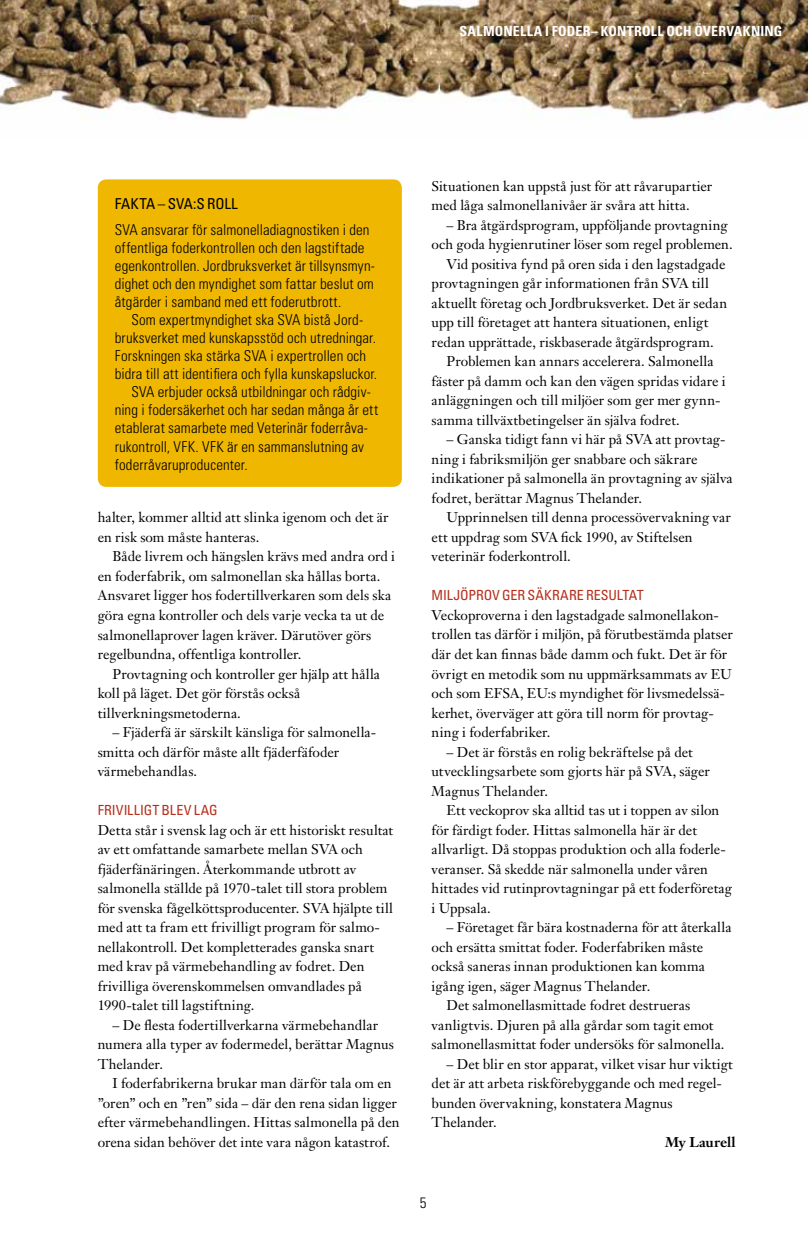
<style>
.page{position:relative;width:808px;height:1234px;background:#fff}
.page>*{position:absolute;margin:0;border:0;box-sizing:border-box;transform-origin:0 0}
.t1{font:300 condensed 15px/18px "Univers LT Std";letter-spacing:.005em;color:#000}
.t2{font:condensed 15px "Univers LT Std";color:#000}
.t3{font:13.95px/19.5px "Janson Text LT Std";color:#000}
.t4{font:condensed 13.95px "Univers LT Std";color:#b52f1c}
.t5{font:700 condensed 13.95px "Univers LT Std";letter-spacing:.01em;color:#fff}
.t6{font:700 13.95px "Janson Text LT Std";color:#000}
</style>
<div class="page">
<div style="left:98px;top:179px;width:304px;height:308px;background:#f0b700;border-radius:9px"></div>
<img style="left:0;top:0;width:808px;height:120px">
<p class="t5" style="left:459px;top:22px;width:324px">SALMONELLA I FODER– KONTROLL OCH ÖVERVAKNING</p>
<p class="t2" style="left:115px;top:194px;width:16px">FAKTA</p>
<p class="t2" style="left:158px;top:194px;width:74px">– SVA:S ROLL</p>
<p class="t1" style="left:115px;top:221px;width:262px">SVA ansvarar för salmonelladiagnostiken i den offentliga foderkontrollen och den lagstiftade egenkontrollen. Jordbruksverket är tillsynsmyn&shy;dighet och den myndighet som fattar beslut om åtgärder i samband med ett foderutbrott.</p>
<p class="t1" style="left:131px;top:311px;width:233px">Som expertmyndighet ska SVA bistå Jord-</p>
<p class="t1" style="left:115px;top:329px;width:263px">bruksverket med kunskapsstöd och utredningar.</p>
<p class="t1" style="left:115px;top:347px;width:253px">Forskningen ska stärka SVA i expertrollen och</p>
<p class="t1" style="left:115px;top:365px;width:264px">bidra till att identifiera och fylla kunskapsluckor.</p>
<p class="t1" style="left:131px;top:383px;width:241px">SVA erbjuder också utbildningar och rådgiv-</p>
<p class="t1" style="left:115px;top:401px;width:265px">ning i fodersäkerhet och har sedan många år ett</p>
<p class="t1" style="left:115px;top:419px;width:255px">etablerat samarbete med Veterinär foderråva-</p>
<p class="t1" style="left:115px;top:437px;width:251px">rukontroll, VFK. VFK är en sammanslutning av</p>
<p class="t1" style="left:115px;top:455px;width:134px">foderråvaruproducenter.</p>
<p class="t3" style="left:98px;top:507px;width:292px">halter, kommer alltid att slinka igenom och det är en risk som måste hanteras.</p>
<p class="t3" style="left:98px;top:546px;width:299px;text-indent:15px">Både livrem och hängslen krävs med andra ord i en foderfabrik, om salmonellan ska hållas borta.<br>Ansvaret ligger hos fodertillverkaren som dels ska göra egna kontroller och dels varje vecka ta ut de salmonellaprover lagen kräver. Därutöver görs regelbundna, offentliga kontroller.</p>
<p class="t3" style="left:98px;top:663px;width:284px;text-indent:15px">Provtagning och kontroller ger hjälp att hålla koll på läget. Det gör förstås också tillverkningsmetoderna.</p>
<p class="t3" style="left:98px;top:722px;width:280px;text-indent:15px">– Fjäderfä är särskilt känsliga för salmonella&shy;smitta och därför måste allt fjäderfäfoder värmebehandlas.</p>
<p class="t4" style="left:98px;top:801px;width:121px">FRIVILLI GT BLEV LAG</p>
<p class="t3" style="left:98px;top:819px;width:297px">Detta står i svensk lag och är ett historiskt resultat av ett omfattande samarbete mellan SVA och fjäderfänäringen. Återkommande utbrott av salmonella ställde på 1970-talet till stora problem för svenska fågelköttsproducenter. SVA hjälpte till med att ta fram ett frivilligt program för salmo&shy;nellakontroll. Det kompletterades ganska snart med krav på värmebehandling av fodret. Den frivilliga överenskommelsen omvandlades på 1990-talet till lagstiftning.</p>
<p class="t3" style="left:98px;top:1014px;width:298px;text-indent:15px">– De flesta fodertillverkarna värmebehandlar numera alla typer av fodermedel, berättar Magnus<br>Thelander.</p>
<p class="t3" style="left:98px;top:1073px;width:303px;text-indent:15px">I foderfabrikerna brukar man därför tala om en ”oren” och en ”ren” sida – där den rena sidan ligger efter värmebehandlingen. Hittas salmonella på den orena sidan behöver det inte vara någon katastrof.</p>
<p class="t3" style="left:432px;top:176px;width:282px">Situationen kan uppstå just för att råvarupartier med låga salmonellanivåer är svåra att hitta.</p>
<p class="t3" style="left:446px;top:215px;width:283px">– Bra åtgärdsprogram, uppföljande provtagning</p>
<p class="t3" style="left:432px;top:234px;width:303px">och goda hygienrutiner löser som regel problemen.</p>
<p class="t3" style="left:446px;top:254px;width:280px">Vid positiva fynd på oren sida i den lagstadgade</p>
<p class="t3" style="left:432px;top:273px;width:279px">provtagningen går informationen från SVA till</p>
<p class="t3" style="left:432px;top:293px;width:297px">aktuellt företag och Jordbruksverket. Det är sedan</p>
<p class="t3" style="left:432px;top:312px;width:278px">upp till företaget att hantera situationen, enligt</p>
<p class="t3" style="left:432px;top:332px;width:283px">redan upprättade, riskbaserade åtgärdsprogram.</p>
<p class="t3" style="left:446px;top:351px;width:269px">Problemen kan annars accelerera. Salmonella</p>
<p class="t3" style="left:432px;top:371px;width:296px">fäster på damm och kan den vägen spridas vidare i</p>
<p class="t3" style="left:432px;top:390px;width:290px">anläggningen och till miljöer som ger mer gynn-</p>
<p class="t3" style="left:432px;top:410px;width:250px">samma tillväxtbetingelser än själva fodret.</p>
<p class="t3" style="left:432px;top:429px;width:303px;text-indent:15px">– Ganska tidigt fann vi här på SVA att provtag&shy;ning i fabriksmiljön ger snabbare och säkrare indikationer på salmonella än provtagning av själva fodret, berättar Magnus Thelander.</p>
<p class="t3" style="left:432px;top:507px;width:301px;text-indent:15px">Upprinnelsen till denna processövervakning var ett uppdrag som SVA fick 1990, av Stiftelsen veterinär foderkontroll.</p>
<p class="t4" style="left:432px;top:586px;width:214px">MILJÖPROV GER SÄKRARE RESULTAT</p>
<p class="t3" style="left:432px;top:605px;width:303px">Veckoproverna i den lagstadgade salmonellakon&shy;trollen tas därför i miljön, på förutbestämda platser där det kan finnas både damm och fukt. Det är för övrigt en metodik som nu uppmärksammats av EU och som EFSA, EU:s myndighet för livsmedelssä&shy;kerhet, överväger att göra till norm för provtag&shy;ning i foderfabriker.</p>
<p class="t3" style="left:432px;top:741px;width:280px;text-indent:15px">– Det är förstås en rolig bekräftelse på det utvecklingsarbete som gjorts här på SVA, säger<br>Magnus Thelander.</p>
<p class="t3" style="left:432px;top:800px;width:302px;text-indent:15px">Ett veckoprov ska alltid tas ut i toppen av silon för färdigt foder. Hittas salmonella här är det allvarligt. Då stoppas produktion och alla foderle&shy;veranser. Så skedde när salmonella under våren hittades vid rutinprovtagningar på ett foderföretag i Uppsala.</p>
<p class="t3" style="left:446px;top:917px;width:286px">– Företaget får bära kostnaderna för att återkalla</p>
<p class="t3" style="left:432px;top:936px;width:273px">och ersätta smittat foder. Foderfabriken måste</p>
<p class="t3" style="left:432px;top:956px;width:275px">också saneras innan produktionen kan komma</p>
<p class="t3" style="left:432px;top:975px;width:220px">igång igen, säger Magnus Thelander.</p>
<p class="t3" style="left:446px;top:995px;width:245px">Det salmonellasmittade fodret destrueras</p>
<p class="t3" style="left:432px;top:1014px;width:283px">vanligtvis. Djuren på alla gårdar som tagit emot</p>
<p class="t3" style="left:432px;top:1034px;width:294px">salmonellasmittat foder undersöks för salmonella.</p>
<p class="t3" style="left:432px;top:1053px;width:303px;text-indent:15px">– Det blir en stor apparat, vilket visar hur viktigt det är att arbeta riskförebyggande och med regel&shy;bunden övervakning, konstatera Magnus Thelander.</p>
<p class="t6" style="left:665px;top:1132px;width:72px">My Laurell</p>
<p class="t1" style="left:420px;top:1193px;width:8px">5</p>
</div>
